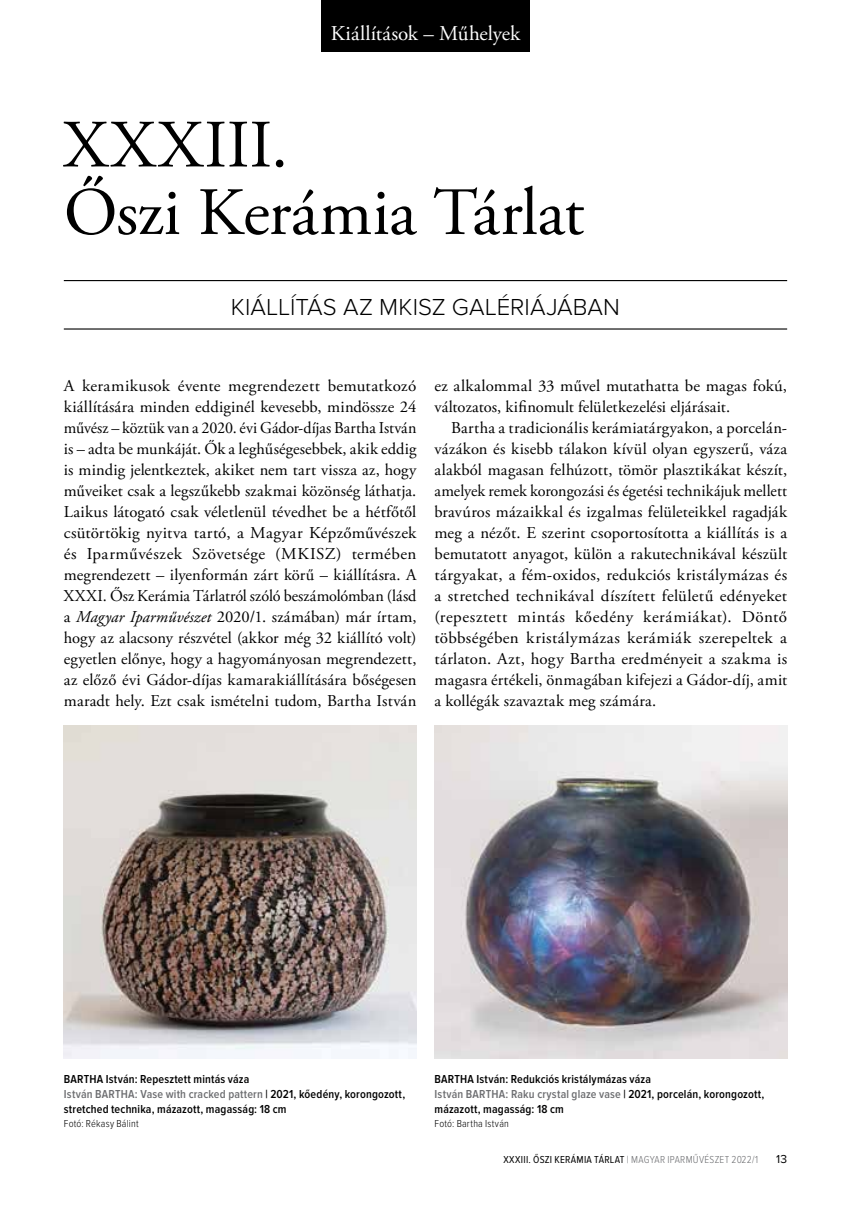
<style>
.page{position:relative;width:851px;height:1212px;background:#fff}
.page>*{position:absolute;margin:0;border:0;box-sizing:border-box;transform-origin:0 0}
.t1{font:67.5px/67.5px "Adobe Garamond Pro";letter-spacing:-.005em;color:#000}
.t2{font:300 24px "Proxima Nova";letter-spacing:.005em;color:#000}
.t3{font:21px "Adobe Garamond Pro";color:#fff}
.t4{font:16.5px/21px "Adobe Garamond Pro";letter-spacing:.01em;color:#000;text-align:justify}
.t5{font:600 12px/15px "Proxima Nova Cond";letter-spacing:.015em;color:#000}
.t6{font:12px "Proxima Nova";color:#000}
.t7{font:300 10.5px "Proxima Nova Cond";letter-spacing:.025em;color:#6d6e71}
.t8{font:300 10.5px "Proxima Nova Cond";letter-spacing:.02em;color:#000}
.s1{font-style:italic}
.s2{color:#6d6e71}
.s3{font-weight:400;color:#000}
</style>
<div class="page">
<img style="left:64px;top:725px;width:352px;height:333px">
<div style="left:321px;top:0;width:208px;height:51px;background:#000"></div>
<img style="left:434px;top:725px;width:353px;height:333px">
<hr style="left:64px;top:280px;width:723px;height:1px;background:#000">
<hr style="left:64px;top:328px;width:723px;height:2px;background:#000">
<p class="t3" style="left:330px;top:21px;width:191px">Kiállítások – Műhelyek</p>
<h1 class="t1" style="left:64px;top:114px;width:522px">XXXIII.<br>Őszi Kerámia Tárlat</h1>
<h2 class="t2" style="left:231px;top:293px;width:390px">KIÁLLÍTÁS AZ MKISZ GALÉRIÁJÁBAN</h2>
<p class="t4" style="left:64px;top:376px;width:354px">A keramikusok évente megrendezett bemutatkozó kiállítására minden eddiginél kevesebb, mindössze 24 művész – köztük van a 2020. évi Gádor-díjas Bartha István is – adta be munkáját. Ők a leghűségesebbek, akik eddig is mindig jelentkeztek, akiket nem tart vissza az, hogy műveiket csak a legszűkebb szakmai közönség láthatja.<br>Laikus látogató csak véletlenül tévedhet be a hétfőtől csütörtökig nyitva tartó, a Magyar Képzőművészek és Iparművészek Szövetsége (MKISZ) termében megrendezett – ilyenformán zárt körű – kiállításra. A XXXI. Ősz Kerámia Tárlatról szóló beszámolómban (lásd a <span class="s1">Magyar Iparművészet</span> 2020/1. számában) már írtam, hogy az alacsony részvétel (akkor még 32 kiállító volt) egyetlen előnye, hogy a hagyományosan megrendezett, az előző évi Gádor-díjas kamarakiállítására bőségesen maradt hely. Ezt csak ismételni tudom, Bartha István</p>
<p class="t4" style="left:434px;top:376px;width:354px">ez alkalommal 33 művel mutathatta be magas fokú, változatos, kifinomult felületkezelési eljárásait.</p>
<p class="t4" style="left:434px;top:418px;width:354px;text-indent:16px">Bartha a tradicionális kerámiatárgyakon, a porcelán&shy;vázákon és kisebb tálakon kívül olyan egyszerű, váza alakból magasan felhúzott, tömör plasztikákat készít, amelyek remek korongozási és égetési technikájuk mellett bravúros mázaikkal és izgalmas felületeikkel ragadják meg a nézőt. E szerint csoportosította a kiállítás is a bemutatott anyagot, külön a rakutechnikával készült tárgyakat, a fém-oxidos, redukciós kristálymázas és a stretched technikával díszített felületű edényeket (repesztett mintás kőedény kerámiákat). Döntő többségében kristálymázas kerámiák szerepeltek a tárlaton. Azt, hogy Bartha eredményeit a szakma is magasra értékeli, önmagában kifejezi a Gádor-díj, amit a kollégák szavaztak meg számára.</p>
<p class="t5" style="left:64px;top:1072px;width:343px">BARTHA István: Repesztett mintás váza<br><span class="s2">István BARTHA: Vase with cracked pattern</span> | 2021, kőedény, korongozott, stretched technika, mázazott, magasság: 18 cm</p>
<p class="t8" style="left:64px;top:1117px;width:76px">Fotó: Rékasy Bálint</p>
<p class="t5" style="left:434px;top:1072px;width:331px">BARTHA István: Redukciós kristálymázas váza<br><span class="s2">István BARTHA: Raku crystal glaze vase</span> | 2021, porcelán, korongozott, mázazott, magasság: 18 cm</p>
<p class="t8" style="left:434px;top:1117px;width:76px">Fotó: Bartha István</p>
<p class="t7" style="left:503px;top:1153px;width:256px"><span class="s3">XXXIII. ŐSZI KERÁMIA TÁRLAT</span> | MAGYAR IPARMŰVÉSZET 2022/1</p>
<p class="t6" style="left:776px;top:1152px;width:12px">13</p>
</div>
